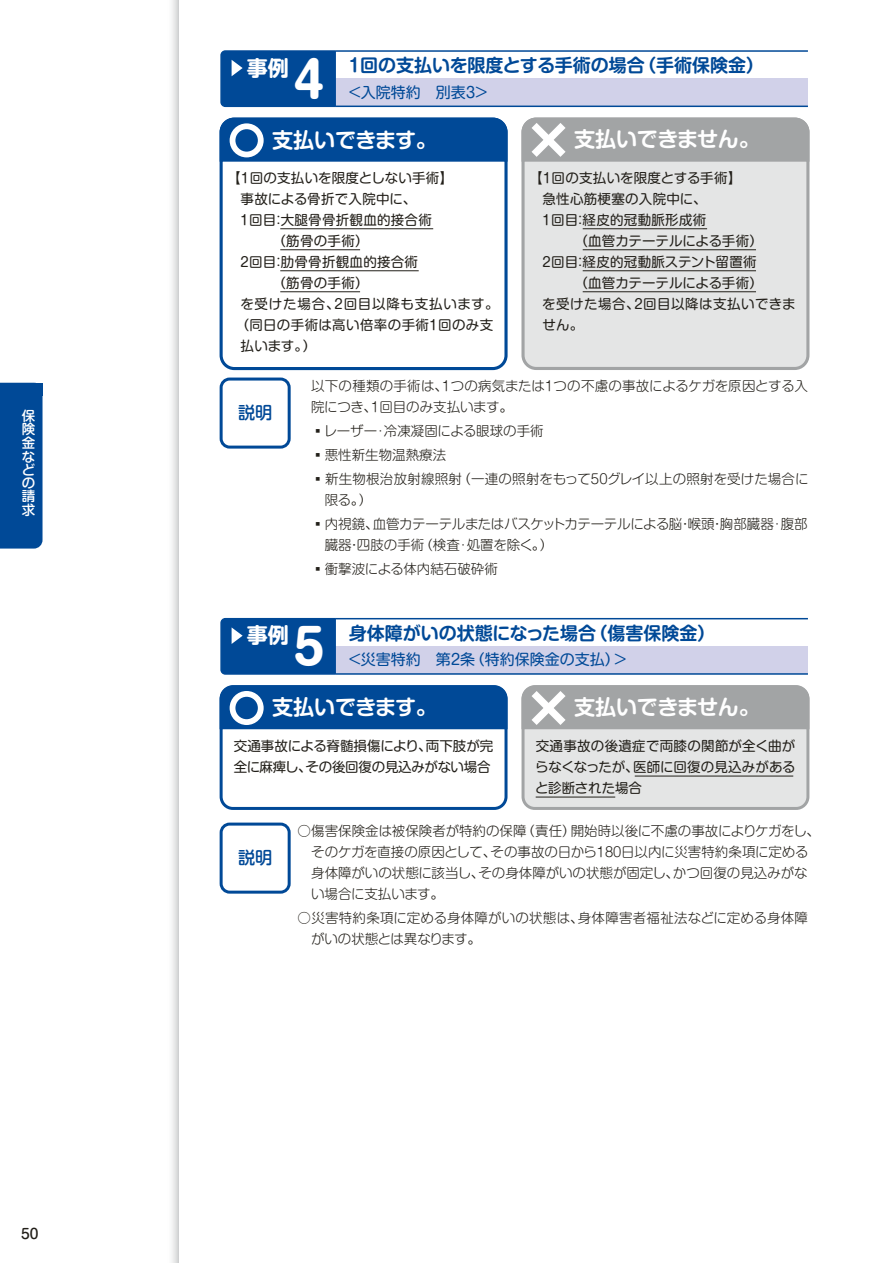
<style>
.page{position:relative;width:893px;height:1263px;background:#fff}
.page>*{position:absolute;margin:0;border:0;box-sizing:border-box;transform-origin:0 0}
.t1{font:48px "Shin M Go Pro Bold 90 pv RKSJ H";color:#fff}
.t2{font:21.15px "Shin M Go Pro De Bold 90 pv RKSJ H";letter-spacing:-.015em;color:#fff}
.t3{font:21px "Shin M Go Pro Bold 90 pv RKSJ H";color:#fff}
.t4{font:18px "Shin M Go Pro De Bold 90 pv RKSJ H";color:#004997}
.t5{font:17.1px "Shin M Go Pro Medium 90 pv RKSJ H";color:#004997}
.t6{font:15px "Shin M Go Pro Regular 90 pv RKSJ H";color:#004997}
.t7{font:13.8px "Shin M Go Pro Medium 90 pv RKSJ H";color:#221f19}
.t8{font:13.5px/21px "Shin M Go Pro Light 90 pv RKSJ H";color:#221f19}
.t9{font:13.5px/21px "Shin M Go Pro Regular 90 pv RKSJ H";letter-spacing:.02em;color:#221f19;text-align:justify}
.t10{font:13.5px/21px "Shin M Go Pro Light 90 pv RKSJ H";letter-spacing:-.02em;color:#221f19}
.t11{font:13.5px/21px "Shin M Go Pro Light 90 pv RKSJ H";letter-spacing:.02em;color:#221f19}
.t12{font:13.5px/21px "Shin M Go Pro Regular 90 pv RKSJ H";letter-spacing:-.02em;color:#221f19}
.t13{font:13.5px "Shin M Go Pro Regular 90 pv RKSJ H";letter-spacing:-.01em;color:#221f19}
.t14{font:13.5px "Shin M Go Pro Regular 90 pv RKSJ H";letter-spacing:.055em;color:#221f19}
.t15{font:13.5px/13.5px "Shin M Go Pro Medium 90 pv RKSJ V";color:#fff;text-align:justify}
</style>
<div class="page">
<svg style="left:172px;top:0;width:7px;height:1263px;background:#e1e2e2"></svg>
<div style="left:220px;top:822px;width:71px;height:72px;border:3px solid #004997;border-radius:9px"></div>
<div style="left:336px;top:646px;width:472px;height:28px;background:#d1d1e9"></div>
<hr style="left:336px;top:618px;width:472px;height:1px;background:#004997">
<hr style="left:336px;top:673px;width:472px;height:2px;background:#004997">
<svg style="left:220px;top:617px;width:117px;height:58px;background:#0b519b"></svg>
<div style="left:220px;top:685px;width:287px;height:125px;border:3px solid #004997;border-radius:12px"></div>
<div style="left:523px;top:687px;width:285px;height:121px;background:#e4e5e5;border-radius:12px"></div>
<div style="left:521px;top:685px;width:288px;height:125px;border:3px solid #a2a4a5;border-radius:12px"></div>
<svg style="left:219px;top:685px;width:289px;height:47px;background:#1a5ca1"></svg>
<svg style="left:521px;top:685px;width:289px;height:47px;background:#aaacad"></svg>
<div style="left:220px;top:378px;width:71px;height:71px;border:3px solid #004997;border-radius:9px"></div>
<div style="left:336px;top:79px;width:472px;height:27px;background:#d1d1e9"></div>
<hr style="left:336px;top:50px;width:472px;height:2px;background:#004997">
<hr style="left:336px;top:106px;width:472px;height:1px;background:#004997">
<svg style="left:220px;top:50px;width:117px;height:58px;background:#0b519b"></svg>
<div style="left:220px;top:118px;width:288px;height:252px;border:3px solid #004997;border-radius:13px"></div>
<div style="left:523px;top:119px;width:285px;height:249px;background:#e4e5e5;border-radius:13px"></div>
<div style="left:521px;top:118px;width:288px;height:252px;border:3px solid #a2a4a5;border-radius:13px"></div>
<svg style="left:219px;top:117px;width:289px;height:48px;background:#1f5fa3"></svg>
<svg style="left:521px;top:117px;width:289px;height:48px;background:#abadae"></svg>
<hr style="left:536px;top:797px;width:79px;height:1px;background:#221f19">
<hr style="left:635px;top:776px;width:158px;height:1px;background:#221f19">
<hr style="left:280px;top:228px;width:153px;height:1px;background:#221f19">
<hr style="left:280px;top:249px;width:80px;height:1px;background:#221f19">
<hr style="left:280px;top:270px;width:139px;height:1px;background:#221f19">
<hr style="left:280px;top:291px;width:80px;height:1px;background:#221f19">
<hr style="left:583px;top:228px;width:124px;height:1px;background:#221f19">
<hr style="left:583px;top:249px;width:173px;height:1px;background:#221f19">
<hr style="left:583px;top:270px;width:173px;height:1px;background:#221f19">
<hr style="left:583px;top:291px;width:173px;height:1px;background:#221f19">
<div style="left:0;top:383px;width:43px;height:166px;background:#004997"></div>
<div style="left:30px;top:383px;width:13px;height:12px;background:#004997"></div>
<p class="t15" style="left:22px;top:411px;width:15px">保険金などの請求</p>
<p class="t7" style="left:21px;top:1228px;width:19px">50</p>
<h3 class="t3" style="left:247px;top:60px;width:43px">事例</h3>
<h3 class="t4" style="left:349px;top:59px;width:417px">1回の支払いを限度とする手術の場合（手術保険金）</h3>
<h1 class="t1" style="left:294px;top:62px;width:33px">4</h1>
<p class="t6" style="left:347px;top:86px;width:143px">＜入院特約　別表３＞</p>
<h2 class="t2" style="left:272px;top:132px;width:166px">支払いできます。</h2>
<h2 class="t2" style="left:574px;top:131px;width:187px">支払いできません。</h2>
<p class="t9" style="left:227px;top:169px;width:228px">【１回の支払いを限度としない手術】</p>
<p class="t9" style="left:241px;top:190px;width:177px">事故による骨折で入院中に、</p>
<p class="t9" style="left:241px;top:211px;width:193px">1回目：大腿骨骨折観血的接合術</p>
<p class="t9" style="left:272px;top:232px;width:98px">（筋骨の手術）</p>
<p class="t9" style="left:241px;top:253px;width:179px">2回目：肋骨骨折観血的接合術</p>
<p class="t9" style="left:272px;top:274px;width:98px">（筋骨の手術）</p>
<p class="t14" style="left:240px;top:299px;width:260px">を受けた場合、2回目以降も支払います。</p>
<p class="t9" style="left:236px;top:316px;width:259px">（同日の手術は高い倍率の手術1回のみ支</p>
<p class="t9" style="left:241px;top:337px;width:77px">払います。）</p>
<p class="t9" style="left:543px;top:169px;width:201px;text-align:left;text-indent:-13px">【１回の支払いを限度とする手術】急性心筋梗塞の入院中に、<br>1回目：経皮的冠動脈形成術</p>
<p class="t13" style="left:574px;top:236px;width:190px">（血管カテーテルによる手術）</p>
<p class="t9" style="left:543px;top:253px;width:216px">2回目：経皮的冠動脈ステント留置術</p>
<p class="t13" style="left:574px;top:278px;width:190px">（血管カテーテルによる手術）</p>
<p class="t9" style="left:542px;top:295px;width:255px">を受けた場合、2回目以降は支払いできま</p>
<p class="t9" style="left:543px;top:316px;width:42px">せん。</p>
<p class="t5" style="left:238px;top:406px;width:36px">説明</p>
<p class="t8" style="left:311px;top:377px;width:498px">以下の種類の手術は、１つの病気または１つの不慮の事故によるケガを原因とする入院につき、１回目のみ支払います。</p>
<p class="t8" style="left:311px;top:422px;width:234px">▪レーザー･冷凍凝固による眼球の手術</p>
<p class="t8" style="left:311px;top:446px;width:136px">▪悪性新生物温熱療法</p>
<p class="t8" style="left:325px;top:470px;width:485px;text-indent:-13px">▪新生物根治放射線照射（一連の照射をもって50グレイ以上の照射を受けた場合に限る。）</p>
<p class="t10" style="left:325px;top:515px;width:484px;text-indent:-13px">▪内視鏡、血管カテーテルまたはバスケットカテーテルによる脳・喉頭・胸部臓器･腹部臓器・四肢の手術（検査･処置を除く。）</p>
<p class="t8" style="left:311px;top:560px;width:188px">▪衝撃波による体内結石破砕術</p>
<h3 class="t3" style="left:247px;top:627px;width:43px">事例</h3>
<h3 class="t4" style="left:349px;top:626px;width:368px">身体障がいの状態になった場合（傷害保険金）</h3>
<h1 class="t1" style="left:294px;top:629px;width:33px">5</h1>
<p class="t6" style="left:347px;top:654px;width:282px">＜災害特約　第２条（特約保険金の支払）＞</p>
<h2 class="t2" style="left:272px;top:699px;width:166px">支払いできます。</h2>
<h2 class="t2" style="left:574px;top:699px;width:187px">支払いできません。</h2>
<p class="t12" style="left:234px;top:737px;width:261px">交通事故による脊髄損傷により、両下肢が完全に麻痺し、その後回復の見込みがない場合</p>
<p class="t9" style="left:535px;top:737px;width:262px">交通事故の後遺症で両膝の関節が全く曲がらなくなったが、医師に回復の見込みがあると診断された場合</p>
<p class="t5" style="left:238px;top:851px;width:36px">説明</p>
<p class="t8" style="left:311px;top:822px;width:510px;text-indent:-13px">○傷害保険金は被保険者が特約の保障（責任）開始時以後に不慮の事故によりケガをし、そのケガを直接の原因として、その事故の日から１８０日以内に災害特約条項に定める身体障がいの状態に該当し、その身体障がいの状態が固定し、かつ回復の見込みがない場合に支払います。</p>
<p class="t11" style="left:311px;top:909px;width:498px;text-indent:-13px">○災害特約条項に定める身体障がいの状態は、身体障害者福祉法などに定める身体障がいの状態とは異なります。</p>
</div>
